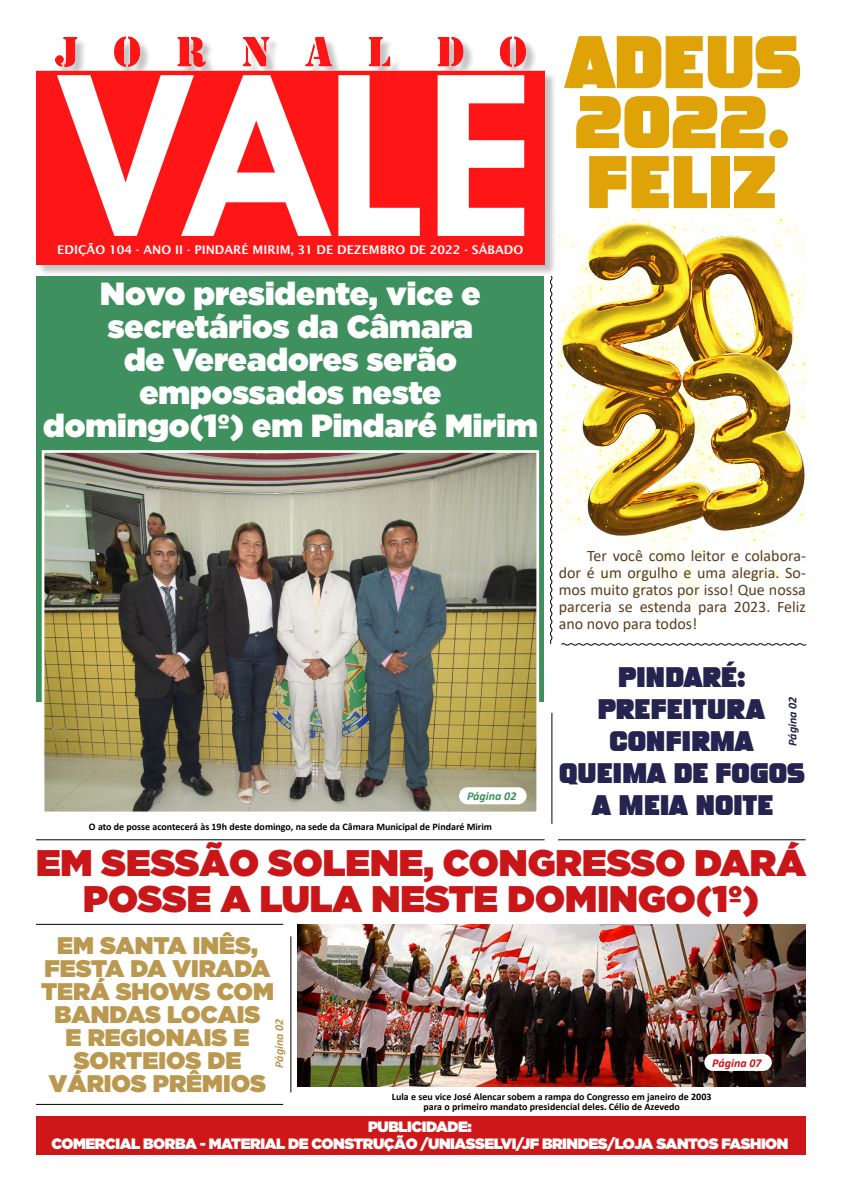
<style>
.page{position:relative;width:842px;height:1191px;background:#fff}
.page>*{position:absolute;margin:0;border:0;box-sizing:border-box;transform-origin:0 0}
.t1{font:76px/60px "Monster Bites";color:#dfa207}
.t2{font:900 37px/36px "Gotham";color:#c81619;text-align:center}
.t3{font:900 32px/33px "Gotham";color:#fff;text-align:center}
.t4{font:29px/32px "Monster Bites";letter-spacing:.005em;color:#25234f;text-align:center}
.t5{font:900 24px/23px "Gotham";color:#bb984f;text-align:center}
.t6{font:16px/17px "Calibri";color:#593c1c;text-align:justify}
.t7{font:900 15px/17px "Gotham";letter-spacing:-.03em;color:#fff;text-align:center}
.t8{font:600 12px "Lucida Sans";color:#fff}
.t9{font:italic 700 12px "Calibri";color:#3f905f}
.t10{font:italic 700 12px "Calibri";color:#c9161c}
.t11{font:italic 700 12px "Calibri";color:#bb984f}
.t12{font:italic 700 12px "Calibri";color:#25234d}
.t13{font:700 10px/10px "Calibri";color:#000;text-align:center}
</style>
<div class="page">
<div style="left:36px;top:1116px;width:770px;height:38px;background:#cd1719"></div>
<div style="left:38px;top:38px;width:519px;height:238px;background:#000;opacity:.26"></div>
<img style="left:36px;top:36px;width:509px;height:228px">
<img style="left:559px;top:177px;width:247px;height:430px">
<svg style="left:549px;top:275px;width:4px;height:369px"></svg>
<svg style="left:561px;top:643px;width:246px;height:3px"></svg>
<div style="left:36px;top:276px;width:508px;height:426px;background:#3f905f"></div>
<img style="left:46px;top:454px;width:489px;height:356px">
<div style="left:42px;top:450px;width:497px;height:364px;border:3px solid #fff"></div>
<hr style="left:36px;top:839px;width:509px;height:1px;background:#000">
<hr style="left:551px;top:712px;width:1px;height:111px;background:#000">
<img style="left:297px;top:924px;width:509px;height:162px">
<div style="left:459px;top:787px;width:68px;height:17px;background:#fff;border-radius:9px"></div>
<div style="left:704px;top:1053px;width:68px;height:18px;background:#fff;border-radius:9px"></div>
<hr style="left:558px;top:839px;width:248px;height:1px;background:#000">
<hr style="left:36px;top:923px;width:247px;height:1px;background:#000">
<hr style="left:36px;top:1103px;width:247px;height:1px;background:#000">
<hr style="left:290px;top:936px;width:1px;height:156px;background:#000">
<p class="t8" style="left:57px;top:242px;width:467px">EDIÇÃO 104 - ANO II - PINDARÉ MIRIM, 31 DE DEZEMBRO DE 2022 - SÁBADO</p>
<h3 class="t3" style="left:43px;top:276px;width:496px">Novo presidente, vice e secretários da Câmara<br>de Vereadores serão empossados neste domingo(1º) em Pindaré Mirim</h3>
<h1 class="t1" style="left:562px;top:28px;width:241px">ADEUS<br>2022.<br>FELIZ</h1>
<p class="t9" style="left:467px;top:788px;width:51px">Página 02</p>
<h3 class="t6" style="left:559px;top:547px;width:249px;text-indent:28px">Ter você como leitor e colabora&shy;dor é um orgulho e uma alegria. So&shy;mos muito gratos por isso! Que nossa parceria se estenda para 2023. Feliz ano novo para todos!</h3>
<h3 class="t4" style="left:559px;top:659px;width:248px">PINDARÉ:<br>PREFEITURA<br>CONFIRMA<br>QUEIMA DE FOGOS<br>A MEIA NOITE</h3>
<p class="t12" style="left:784px;top:746px;width:51px;rotate:-90deg">Página 02</p>
<p class="t13" style="left:89px;top:821px;width:405px">O ato de posse acontecerá às 19h deste domingo, na sede da Câmara Municipal de Pindaré Mirim</p>
<h2 class="t2" style="left:36px;top:844px;width:771px">EM SESSÃO SOLENE, CONGRESSO DARÁ<br>POSSE A LULA NESTE DOMINGO(1º)</h2>
<h3 class="t5" style="left:41px;top:933px;width:234px">EM SANTA INÊS,<br>FESTA DA VIRADA<br>TERÁ SHOWS COM<br>BANDAS LOCAIS<br>E REGIONAIS E<br>SORTEIOS DE<br>VÁRIOS PRÊMIOS</h3>
<p class="t11" style="left:271px;top:1068px;width:51px;rotate:-90deg">Página 02</p>
<p class="t10" style="left:712px;top:1054px;width:51px">Página 07</p>
<p class="t13" style="left:392px;top:1091px;width:321px">Lula e seu vice José Alencar sobem a rampa do Congresso em janeiro de 2003 para o primeiro mandato presidencial deles. Célio de Azevedo</p>
<h3 class="t7" style="left:51px;top:1117px;width:738px">PUBLICIDADE:<br>COMERCIAL BORBA - MATERIAL DE CONSTRUÇÃO /UNIASSELVI/JF BRINDES/LOJA SANTOS FASHION</h3>
</div>
